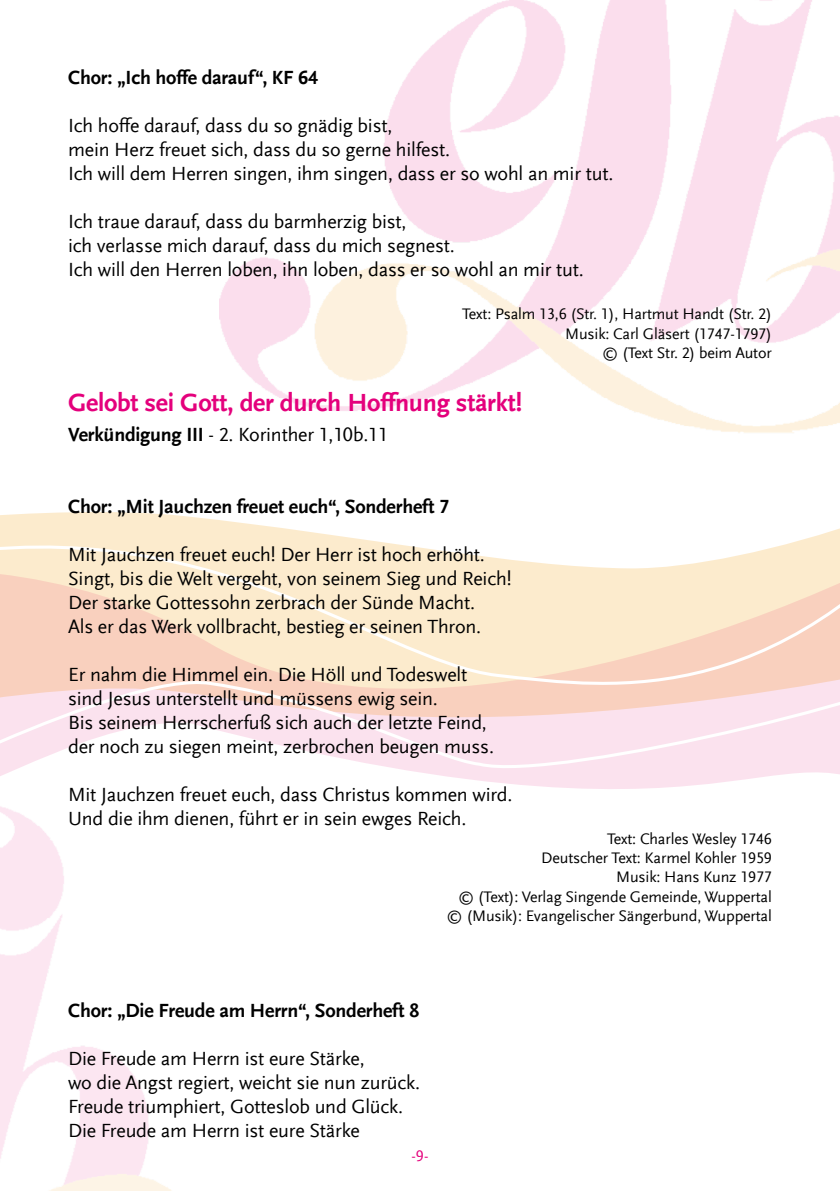
<style>
.page{position:relative;width:840px;height:1191px;background:#fff}
.page>*{position:absolute;margin:0;border:0;box-sizing:border-box;transform-origin:0 0}
.t1{font:700 26px "Scala Sans Offc";letter-spacing:-.01em;color:#e4007c}
.t2{font:20px/24px "Scala Sans Offc";letter-spacing:-.01em;color:#000}
.t3{font:700 20px "Scala Sans Offc";letter-spacing:-.01em;color:#000}
.t4{font:16px/19.2px "Scala Sans Offc";letter-spacing:-.01em;color:#000;text-align:right}
.t5{font:16px "Scala Sans Offc";color:#e4007c}
.s1{font-weight:700}
</style>
<div class="page">
<img style="left:220px;top:0;width:619px;height:391px">
<img style="left:0;top:837px;width:172px;height:354px">
<svg style="left:268px;top:391px;width:571px;height:42px"></svg>
<svg style="left:0;top:512px;width:839px;height:301px"></svg>
<p class="t3" style="left:68px;top:66px;width:251px">Chor: „Ich hoffe darauf“, KF 64</p>
<p class="t2" style="left:68px;top:114px;width:546px">Ich hoffe darauf, dass du so gnädig bist,<br>mein Herz freuet sich, dass du so gerne hilfest.<br>Ich will dem Herren singen, ihm singen, dass er so wohl an mir tut.</p>
<p class="t2" style="left:68px;top:210px;width:517px">Ich traue darauf, dass du barmherzig bist,<br>ich verlasse mich darauf, dass du mich segnest.<br>Ich will den Herren loben, ihn loben, dass er so wohl an mir tut.</p>
<p class="t4" style="left:462px;top:305px;width:311px">Text: Psalm 13,6 (Str. 1), Hartmut Handt (Str. 2)<br>Musik: Carl Gläsert (1747-1797)<br>© (Text Str. 2) beim Autor</p>
<h1 class="t1" style="left:68px;top:387px;width:455px">Gelobt sei Gott, der durch Hoffnung stärkt!</h1>
<p class="t2" style="left:68px;top:422px;width:321px"><span class="s1">Verkündigung III</span> - 2. Korinther 1,10b.11</p>
<p class="t3" style="left:68px;top:495px;width:382px">Chor: „Mit Jauchzen freuet euch“, Sonderheft 7</p>
<p class="t2" style="left:68px;top:542px;width:445px">Mit Jauchzen freuet euch! Der Herr ist hoch erhöht.<br>Singt, bis die Welt vergeht, von seinem Sieg und Reich!<br>Der starke Gottessohn zerbrach der Sünde Macht.<br>Als er das Werk vollbracht, bestieg er seinen Thron.</p>
<p class="t2" style="left:68px;top:662px;width:427px">Er nahm die Himmel ein. Die Höll und Todeswelt sind Jesus unterstellt und müssens ewig sein.<br>Bis seinem Herrscherfuß sich auch der letzte Feind, der noch zu siegen meint, zerbrochen beugen muss.</p>
<p class="t2" style="left:68px;top:782px;width:445px">Mit Jauchzen freuet euch, dass Christus kommen wird.<br>Und die ihm dienen, führt er in sein ewges Reich.</p>
<p class="t4" style="left:446px;top:829px;width:326px">Text: Charles Wesley 1746<br>Deutscher Text: Karmel Kohler 1959<br>Musik: Hans Kunz 1977<br>© (Text): Verlag Singende Gemeinde, Wuppertal © (Musik): Evangelischer Sängerbund, Wuppertal</p>
<p class="t3" style="left:68px;top:999px;width:352px">Chor: „Die Freude am Herrn“, Sonderheft 8</p>
<p class="t2" style="left:68px;top:1046px;width:353px">Die Freude am Herrn ist eure Stärke,<br>wo die Angst regiert, weicht sie nun zurück.<br>Freude triumphiert, Gotteslob und Glück.<br>Die Freude am Herrn ist eure Stärke</p>
<p class="t5" style="left:411px;top:1146px;width:18px">-9-</p>
</div>
